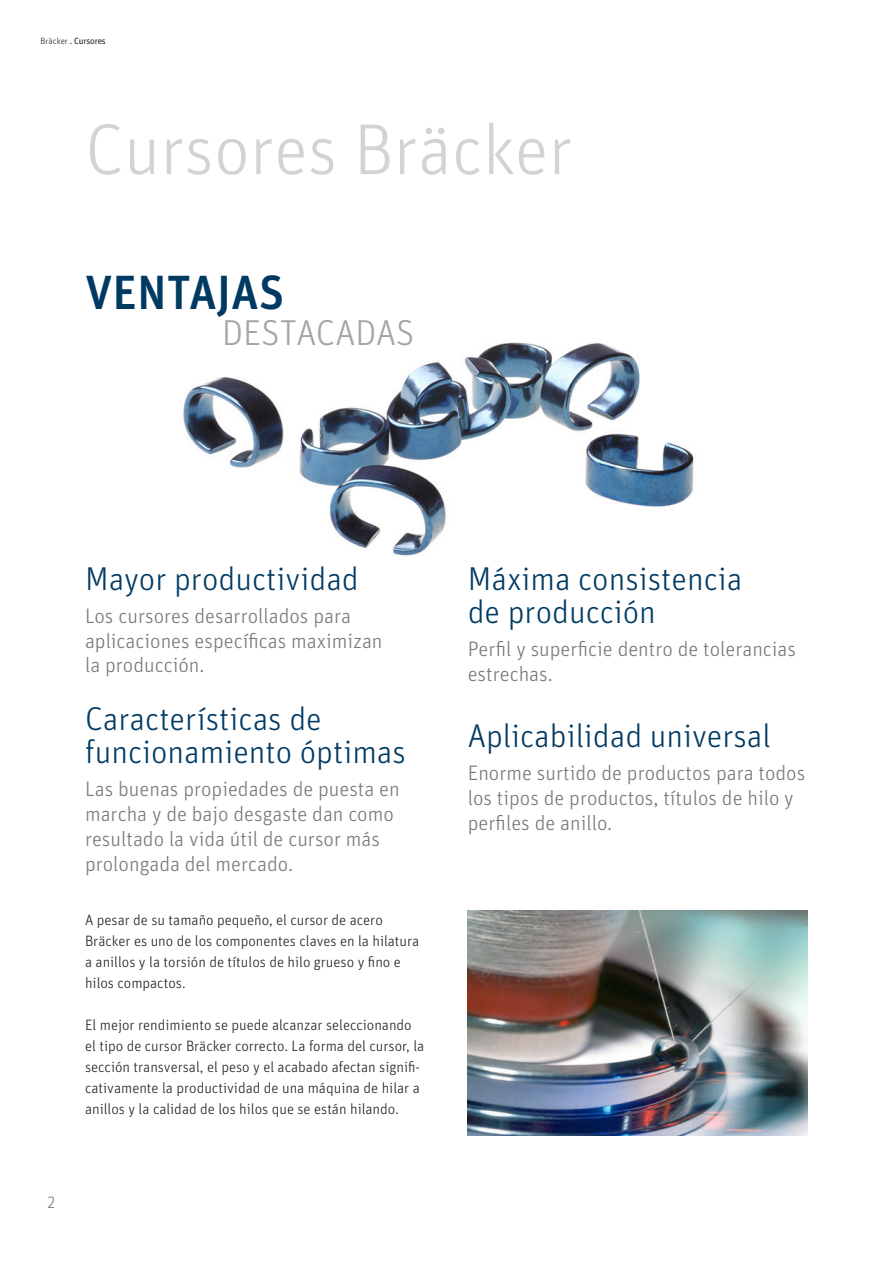
<style>
.page{position:relative;width:893px;height:1263px;background:#fff}
.page>*{position:absolute;margin:0;border:0;box-sizing:border-box;transform-origin:0 0}
.t1{font:300 72px "Unit Pro";color:#d2d3d5}
.t2{font:500 48px "Unit Pro";color:#003a63}
.t3{font:300 36px "Unit Pro";color:#a3a4a8}
.t4{font:300 33px/33px "Unit Pro";color:#003a63}
.t5{font:300 21px/24.8px "Unit Pro";color:#76787b}
.t6{font:300 16.5px "Unit Pro";color:#76787b}
.t7{font:300 15px/21px "Unit Pro";color:#231f20}
.t8{font:9px "Unit Pro";letter-spacing:-.02em;color:#231f20}
.s1{font-weight:300}
</style>
<div class="page">
<img style="left:183px;top:342px;width:511px;height:214px">
<img style="left:468px;top:910px;width:340px;height:225px">
<p class="t8" style="left:41px;top:34px;width:67px"><span class="s1">Bräcker</span> . Cursores</p>
<h1 class="t1" style="left:85px;top:100px;width:489px">Cursores Bräcker</h1>
<h2 class="t2" style="left:85px;top:256px;width:201px">VENTAJAS</h2>
<h3 class="t3" style="left:222px;top:307px;width:194px">DESTACADAS</h3>
<h3 class="t4" style="left:85px;top:560px;width:275px">Mayor productividad</h3>
<h3 class="t5" style="left:85px;top:602px;width:299px">Los cursores desarrollados para aplicaciones específicas maximizan la producción.</h3>
<h3 class="t4" style="left:85px;top:701px;width:322px">Características de funcionamiento óptimas</h3>
<h3 class="t5" style="left:85px;top:776px;width:316px">Las buenas propiedades de puesta en marcha y de bajo desgaste dan como resultado la vida útil de cursor más prolongada del mercado.</h3>
<p class="t7" style="left:85px;top:909px;width:336px">A pesar de su tamaño pequeño, el cursor de acero Bräcker es uno de los componentes claves en la hilatura a anillos y la torsión de títulos de hilo grueso y fino e hilos compactos.</p>
<p class="t7" style="left:85px;top:1014px;width:341px">El mejor rendimiento se puede alcanzar seleccionando el tipo de cursor Bräcker correcto. La forma del cursor, la sección transversal, el peso y el acabado afectan signifi&shy;cativamente la productividad de una máquina de hilar a anillos y la calidad de los hilos que se están hilando.</p>
<p class="t6" style="left:46px;top:1191px;width:11px">2</p>
<h3 class="t4" style="left:468px;top:560px;width:276px">Máxima consistencia de producción</h3>
<h3 class="t5" style="left:468px;top:635px;width:330px">Perfil y superficie dentro de tolerancias estrechas.</h3>
<h3 class="t4" style="left:468px;top:717px;width:305px">Aplicabilidad universal</h3>
<h3 class="t5" style="left:468px;top:759px;width:339px">Enorme surtido de productos para todos los tipos de productos, títulos de hilo y perfiles de anillo.</h3>
</div>
